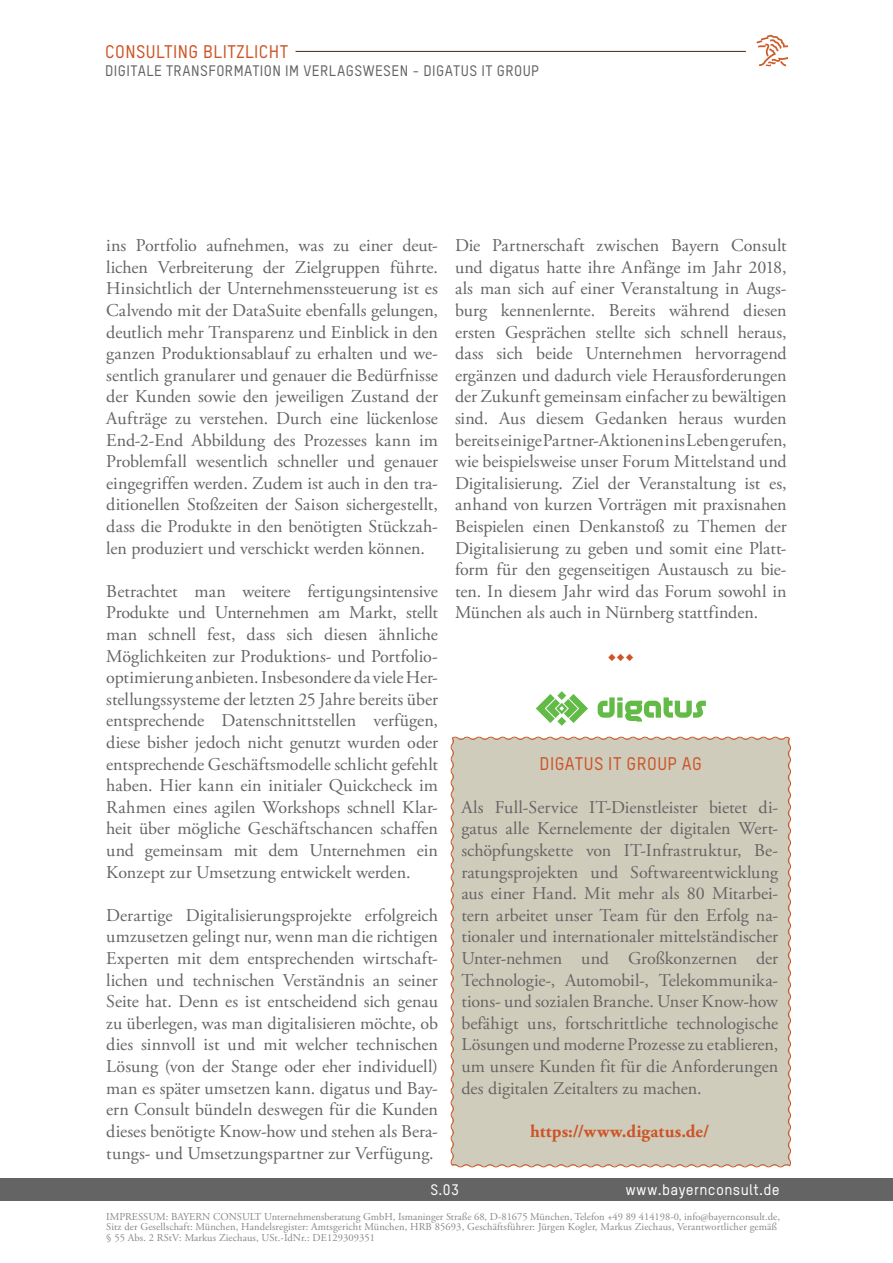
<style>
.page{position:relative;width:893px;height:1263px;background:#fff}
.page>*{position:absolute;margin:0;border:0;box-sizing:border-box;transform-origin:0 0}
.t1{font:18px/21.6px "Adobe Garamond Pro";color:#646464;text-align:justify}
.t2{font:500 18px "TSTARPRO";letter-spacing:.025em;color:#cc5427}
.t3{font:700 18px "Adobe Garamond Pro";letter-spacing:.015em;color:#cc5427}
.t4{font:500 18px "Minion Pro";color:#cc5427}
.t5{font:500 15px "TSTARPRO";letter-spacing:.03em;color:#646464}
.t6{font:500 15px "TSTARPRO";letter-spacing:.025em;color:#fff}
.t7{font:10.5px/10.5px "Adobe Garamond Pro";letter-spacing:.01em;color:#878787}
</style>
<div class="page">
<div style="left:450px;top:736px;width:341px;height:432px;background:#d0ccbb"></div>
<div style="left:0;top:1178px;width:893px;height:23px;background:#646464"></div>
<svg style="left:757px;top:35px;width:30px;height:32px"></svg>
<hr style="left:296px;top:51px;width:450px;height:1px;background:#432d12">
<svg style="left:598px;top:697px;width:108px;height:25px"></svg>
<svg style="left:536px;top:691px;width:52px;height:35px"></svg>
<p class="t2" style="left:105px;top:40px;width:184px">CONSULTING BLITZLICHT</p>
<p class="t5" style="left:105px;top:61px;width:434px">DIGITALE TRANSFORMATION IM VERLAGSWESEN - DIGATUS IT GROUP</p>
<p class="t1" style="left:106px;top:235px;width:333px">ins Portfolio aufnehmen, was zu einer deut&shy;lichen Verbreiterung der Zielgruppen führte.<br>Hinsichtlich der Unternehmenssteuerung ist es Calvendo mit der DataSuite ebenfalls gelungen, deutlich mehr Transparenz und Einblick in den ganzen Produktionsablauf zu erhalten und we&shy;sentlich granularer und genauer die Bedürfnisse der Kunden sowie den jeweiligen Zustand der Aufträge zu verstehen. Durch eine lückenlose End-2-End Abbildung des Prozesses kann im Problemfall wesentlich schneller und genauer eingegriffen werden. Zudem ist auch in den tra&shy;ditionellen Stoßzeiten der Saison sichergestellt, dass die Produkte in den benötigten Stückzah&shy;len produziert und verschickt werden können.</p>
<p class="t1" style="left:106px;top:581px;width:333px">Betrachtet man weitere fertigungsintensive Produkte und Unternehmen am Markt, stellt man schnell fest, dass sich diesen ähnliche Möglichkeiten zur Produktions- und Portfolio&shy;optimierung anbieten. Insbesondere da viele Her&shy;stellungssysteme der letzten 25 Jahre bereits über entsprechende Datenschnittstellen verfügen, diese bisher jedoch nicht genutzt wurden oder entsprechende Geschäftsmodelle schlicht gefehlt haben. Hier kann ein initialer Quickcheck im Rahmen eines agilen Workshops schnell Klar&shy;heit über mögliche Geschäftschancen schaffen und gemeinsam mit dem Unternehmen ein Konzept zur Umsetzung entwickelt werden.</p>
<p class="t1" style="left:106px;top:905px;width:333px">Derartige Digitalisierungsprojekte erfolgreich umzusetzen gelingt nur, wenn man die richtigen Experten mit dem entsprechenden wirtschaft&shy;lichen und technischen Verständnis an seiner Seite hat. Denn es ist entscheidend sich genau zu überlegen, was man digitalisieren möchte, ob dies sinnvoll ist und mit welcher technischen Lösung (von der Stange oder eher individuell) man es später umsetzen kann. digatus und Bay&shy;ern Consult bündeln deswegen für die Kunden dieses benötigte Know-how und stehen als Bera&shy;tungs- und Umsetzungspartner zur Verfügung.</p>
<p class="t1" style="left:455px;top:235px;width:333px">Die Partnerschaft zwischen Bayern Consult und digatus hatte ihre Anfänge im Jahr 2018, als man sich auf einer Veranstaltung in Augs&shy;burg kennenlernte. Bereits während diesen ersten Gesprächen stellte sich schnell heraus, dass sich beide Unternehmen hervorragend ergänzen und dadurch viele Herausforderungen der Zukunft gemeinsam einfacher zu bewältigen sind. Aus diesem Gedanken heraus wurden bereits einige Partner-Aktionen ins Leben gerufen, wie beispielsweise unser Forum Mittelstand und Digitalisierung. Ziel der Veranstaltung ist es, anhand von kurzen Vorträgen mit praxisnahen Beispielen einen Denkanstoß zu Themen der Digitalisierung zu geben und somit eine Platt&shy;form für den gegenseitigen Austausch zu bie&shy;ten. In diesem Jahr wird das Forum sowohl in München als auch in Nürnberg stattfinden.</p>
<p class="t4" style="left:608px;top:644px;width:28px">◆◆◆</p>
<p class="t2" style="left:540px;top:752px;width:164px">DIGATUS IT GROUP AG</p>
<p class="t1" style="left:461px;top:797px;width:318px">Als Full-Service IT-Dienstleister bietet di&shy;gatus alle Kernelemente der digitalen Wert&shy;schöpfungskette von IT-Infrastruktur, Be&shy;ratungsprojekten und Softwareentwicklung aus einer Hand. Mit mehr als 80 Mitarbei&shy;tern arbeitet unser Team für den Erfolg na&shy;tionaler und internationaler mittelständischer Unter-nehmen und Großkonzernen der Technologie-, Automobil-, Telekommunika&shy;tions- und sozialen Branche. Unser Know-how befähigt uns, fortschrittliche technologische Lösungen und moderne Prozesse zu etablieren, um unsere Kunden fit für die Anforderungen des digitalen Zeitalters zu machen.</p>
<p class="t3" style="left:530px;top:1121px;width:181px">https://www.digatus.de/</p>
<p class="t6" style="left:106px;top:1180px;width:49px">S</p>
<p class="t6" style="left:439px;top:1180px;width:22px">.03</p>
<p class="t6" style="left:625px;top:1180px;width:156px">WWW.BAYERNCONSULT.DE</p>
<p class="t7" style="left:106px;top:1211px;width:675px">IMPRESSUM: BAYERN CONSULT Unternehmensberatung GmbH, Ismaninger Straße 68, D-81675 München, Telefon +49 89 414198-0, info@bayernconsult.de,<br>Sitz der Gesellschaft: München, Handelsregister: Amtsgericht München, HRB 85693, Geschäftsführer: Jürgen Kogler, Markus Ziechaus, Verantwortlicher gemäß § 55 Abs. 2 RStV: Markus Ziechaus, USt.-IdNr.: DE129309351</p>
</div>
